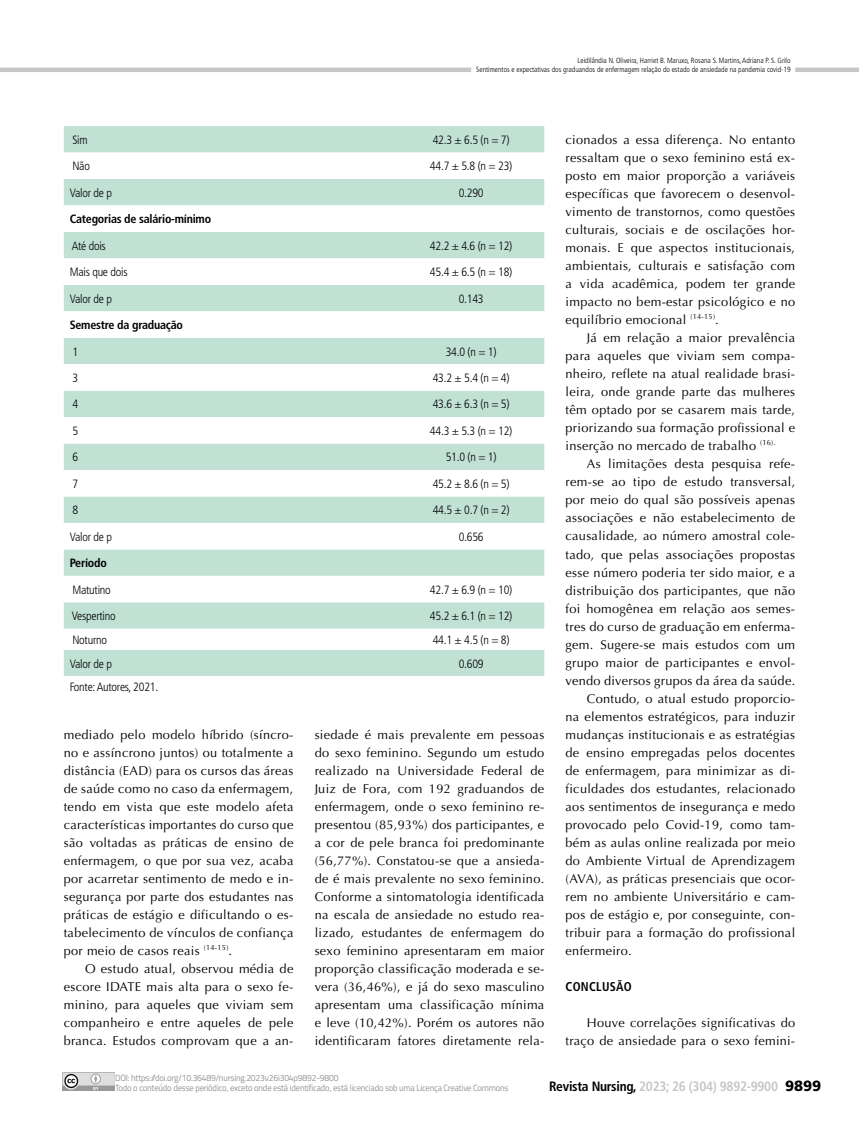
<style>
.page{position:relative;width:859px;height:1132px;background:#fff}
.page>*{position:absolute;margin:0;border:0;box-sizing:border-box;transform-origin:0 0}
.t1{font:700 condensed 13.5px "Frutiger LT Std";letter-spacing:-.02em;color:#c6c6c6}
.t2{font:12.75px/18px "Optima LT Std";letter-spacing:.025em;color:#000;text-align:justify}
.t3{font:700 condensed 12.75px "Frutiger LT Std";letter-spacing:.025em;color:#000;scale:.96 1}
.t4{font:300 condensed 12px "Frutiger LT Std";letter-spacing:-.02em;color:#000}
.t5{font:700 condensed 12px "Frutiger LT Std";letter-spacing:-.02em;color:#000}
.t6{font:9px/9.4px "Titillium";letter-spacing:-.02em;color:#939398;scale:.95 1}
.t7{font:300 condensed 7.5px/9px "Frutiger LT Std";color:#000;text-align:right}
.s1{color:#000}
.s2{font-weight:900;font-stretch:normal;font-size:14.85px;color:#000}
</style>
<div class="page">
<hr style="left:0;top:68px;width:471px;height:4px;background:#c6c6c6">
<hr style="left:795px;top:68px;width:64px;height:4px;background:#c6c6c6">
<img style="left:63px;top:1072px;width:51px;height:18px">
<div style="left:64px;top:126px;width:480px;height:26px;background:#c2e1d5"></div>
<svg style="left:64px;top:152px;width:480px;height:524px"></svg>
<p class="t7" style="left:476px;top:56px;width:316px">Leidilândia N. Oliveira, Harriet B. Maruxo, Rosana S. Martins, Adriana P. S. Grilo<br>Sentimentos e expectativas dos graduandos de enfermagem relação do estado de ansiedade na pandemia covid-19</p>
<p class="t4" style="left:72px;top:133px;width:17px">Sim</p>
<p class="t4" style="left:433px;top:133px;width:78px">42.3 ± 6.5 (n = 7)</p>
<p class="t4" style="left:72px;top:159px;width:19px">Não</p>
<p class="t4" style="left:430px;top:159px;width:84px">44.7 ± 5.8 (n = 23)</p>
<p class="t4" style="left:70px;top:186px;width:44px">Valor de p</p>
<p class="t4" style="left:459px;top:186px;width:26px">0.290</p>
<p class="t5" style="left:70px;top:212px;width:143px">Categorias de salário-mínimo</p>
<p class="t4" style="left:72px;top:239px;width:36px">Até dois</p>
<p class="t4" style="left:430px;top:239px;width:84px">42.2 ± 4.6 (n = 12)</p>
<p class="t4" style="left:70px;top:265px;width:59px">Mais que dois</p>
<p class="t4" style="left:430px;top:265px;width:84px">45.4 ± 6.5 (n = 18)</p>
<p class="t4" style="left:70px;top:291px;width:44px">Valor de p</p>
<p class="t4" style="left:459px;top:291px;width:26px">0.143</p>
<p class="t5" style="left:70px;top:317px;width:115px">Semestre da graduação</p>
<p class="t4" style="left:72px;top:344px;width:7px">1</p>
<p class="t4" style="left:446px;top:344px;width:52px">34.0 (n = 1)</p>
<p class="t4" style="left:72px;top:371px;width:7px">3</p>
<p class="t4" style="left:433px;top:371px;width:78px">43.2 ± 5.4 (n = 4)</p>
<p class="t4" style="left:72px;top:397px;width:7px">4</p>
<p class="t4" style="left:433px;top:397px;width:78px">43.6 ± 6.3 (n = 5)</p>
<p class="t4" style="left:72px;top:424px;width:7px">5</p>
<p class="t4" style="left:430px;top:424px;width:84px">44.3 ± 5.3 (n = 12)</p>
<p class="t4" style="left:72px;top:450px;width:7px">6</p>
<p class="t4" style="left:446px;top:450px;width:52px">51.0 (n = 1)</p>
<p class="t4" style="left:72px;top:476px;width:7px">7</p>
<p class="t4" style="left:433px;top:476px;width:78px">45.2 ± 8.6 (n = 5)</p>
<p class="t4" style="left:72px;top:503px;width:7px">8</p>
<p class="t4" style="left:433px;top:503px;width:78px">44.5 ± 0.7 (n = 2)</p>
<p class="t4" style="left:70px;top:529px;width:44px">Valor de p</p>
<p class="t4" style="left:459px;top:529px;width:26px">0.656</p>
<p class="t5" style="left:70px;top:555px;width:39px">Período</p>
<p class="t4" style="left:72px;top:582px;width:40px">Matutino</p>
<p class="t4" style="left:430px;top:582px;width:84px">42.7 ± 6.9 (n = 10)</p>
<p class="t4" style="left:72px;top:609px;width:45px">Vespertino</p>
<p class="t4" style="left:430px;top:609px;width:84px">45.2 ± 6.1 (n = 12)</p>
<p class="t4" style="left:72px;top:632px;width:36px">Noturno</p>
<p class="t4" style="left:433px;top:632px;width:78px">44.1 ± 4.5 (n = 8)</p>
<p class="t4" style="left:70px;top:656px;width:44px">Valor de p</p>
<p class="t4" style="left:459px;top:656px;width:26px">0.609</p>
<p class="t4" style="left:70px;top:680px;width:90px">Fonte: Autores, 2021.</p>
<p class="t2" style="left:64px;top:725px;width:231px">mediado pelo modelo híbrido (síncro&shy;no e assíncrono juntos) ou totalmente a distância (EAD) para os cursos das áreas de saúde como no caso da enfermagem, tendo em vista que este modelo afeta características importantes do curso que são voltadas as práticas de ensino de enfermagem, o que por sua vez, acaba por acarretar sentimento de medo e in&shy;segurança por parte dos estudantes nas práticas de estágio e dificultando o es&shy;tabelecimento de vínculos de confiança por meio de casos reais <sup>(14-15)</sup>.</p>
<p class="t2" style="left:64px;top:959px;width:231px;text-indent:21px">O estudo atual, observou média de escore IDATE mais alta para o sexo fe&shy;minino, para aqueles que viviam sem companheiro e entre aqueles de pele branca. Estudos comprovam que a an-</p>
<p class="t2" style="left:315px;top:725px;width:231px">siedade é mais prevalente em pessoas do sexo feminino. Segundo um estudo realizado na Universidade Federal de Juiz de Fora, com 192 graduandos de enfermagem, onde o sexo feminino re&shy;presentou (85,93%) dos participantes, e a cor de pele branca foi predominante (56,77%). Constatou-se que a ansieda&shy;de é mais prevalente no sexo feminino.<br>Conforme a sintomatologia identificada na escala de ansiedade no estudo rea&shy;lizado, estudantes de enfermagem do sexo feminino apresentaram em maior proporção classificação moderada e se&shy;vera (36,46%), e já do sexo masculino apresentam uma classificação mínima e leve (10,42%). Porém os autores não identificaram fatores diretamente rela-</p>
<p class="t2" style="left:566px;top:131px;width:231px">cionados a essa diferença. No entanto ressaltam que o sexo feminino está ex&shy;posto em maior proporção a variáveis específicas que favorecem o desenvol&shy;vimento de transtornos, como questões culturais, sociais e de oscilações hor&shy;monais. E que aspectos institucionais, ambientais, culturais e satisfação com a vida acadêmica, podem ter grande impacto no bem-estar psicológico e no equilíbrio emocional <sup>(14-15)</sup>.</p>
<p class="t2" style="left:566px;top:329px;width:231px;text-indent:21px">Já em relação a maior prevalência para aqueles que viviam sem compa&shy;nheiro, reflete na atual realidade brasi&shy;leira, onde grande parte das mulheres têm optado por se casarem mais tarde, priorizando sua formação profissional e inserção no mercado de trabalho <sup>(16).</sup></p>
<p class="t2" style="left:587px;top:455px;width:210px">As limitações desta pesquisa refe-</p>
<p class="t2" style="left:566px;top:473px;width:231px">rem-se ao tipo de estudo transversal,</p>
<p class="t2" style="left:566px;top:491px;width:231px">por meio do qual são possíveis apenas</p>
<p class="t2" style="left:566px;top:509px;width:231px">associações e não estabelecimento de</p>
<p class="t2" style="left:566px;top:527px;width:231px">causalidade, ao número amostral cole-</p>
<p class="t2" style="left:566px;top:545px;width:231px">tado, que pelas associações propostas</p>
<p class="t2" style="left:566px;top:563px;width:231px">esse número poderia ter sido maior, e a</p>
<p class="t2" style="left:566px;top:581px;width:231px">distribuição dos participantes, que não</p>
<p class="t2" style="left:566px;top:599px;width:231px">foi homogênea em relação aos semes-</p>
<p class="t2" style="left:566px;top:617px;width:231px">tres do curso de graduação em enferma-</p>
<p class="t2" style="left:566px;top:635px;width:231px">gem. Sugere-se mais estudos com um</p>
<p class="t2" style="left:566px;top:653px;width:231px">grupo maior de participantes e envol-</p>
<p class="t2" style="left:566px;top:671px;width:231px">vendo diversos grupos da área da saúde.</p>
<p class="t2" style="left:587px;top:689px;width:210px">Contudo, o atual estudo proporcio-</p>
<p class="t2" style="left:566px;top:707px;width:231px">na elementos estratégicos, para induzir</p>
<p class="t2" style="left:566px;top:725px;width:231px">mudanças institucionais e as estratégias</p>
<p class="t2" style="left:566px;top:743px;width:231px">de ensino empregadas pelos docentes</p>
<p class="t2" style="left:566px;top:761px;width:231px">de enfermagem, para minimizar as di-</p>
<p class="t2" style="left:566px;top:779px;width:231px">ficuldades dos estudantes, relacionado</p>
<p class="t2" style="left:566px;top:797px;width:231px">aos sentimentos de insegurança e medo</p>
<p class="t2" style="left:566px;top:815px;width:231px">provocado pelo Covid-19, como tam-</p>
<p class="t2" style="left:566px;top:833px;width:231px">bém as aulas online realizada por meio</p>
<p class="t2" style="left:566px;top:851px;width:231px">do Ambiente Virtual de Aprendizagem</p>
<p class="t2" style="left:566px;top:869px;width:231px">(AVA), as práticas presenciais que ocor-</p>
<p class="t2" style="left:566px;top:887px;width:231px">rem no ambiente Universitário e cam-</p>
<p class="t2" style="left:566px;top:905px;width:231px">pos de estágio e, por conseguinte, con-</p>
<p class="t2" style="left:566px;top:923px;width:231px">tribuir para a formação do profissional</p>
<p class="t2" style="left:566px;top:941px;width:68px">enfermeiro.</p>
<p class="t3" style="left:566px;top:978px;width:70px">CONCLUSÃO</p>
<p class="t2" style="left:566px;top:1013px;width:231px;text-align:right">Houve correlações significativas do traço de ansiedade para o sexo femini-</p>
<p class="t6" style="left:115px;top:1072px;width:416px">DOI: https://doi.org/10.36489/nursing.2023v26i304p9892-9800<br>Todo o conteúdo desse periódico, exceto onde está identificado, está licenciado sob uma Licença Creative Commons</p>
<p class="t1" style="left:549px;top:1077px;width:274px"><span class="s1">Revista Nursing,</span> 2023; 26 (304) 9892-9900 <span class="s2">9899</span></p>
</div>
